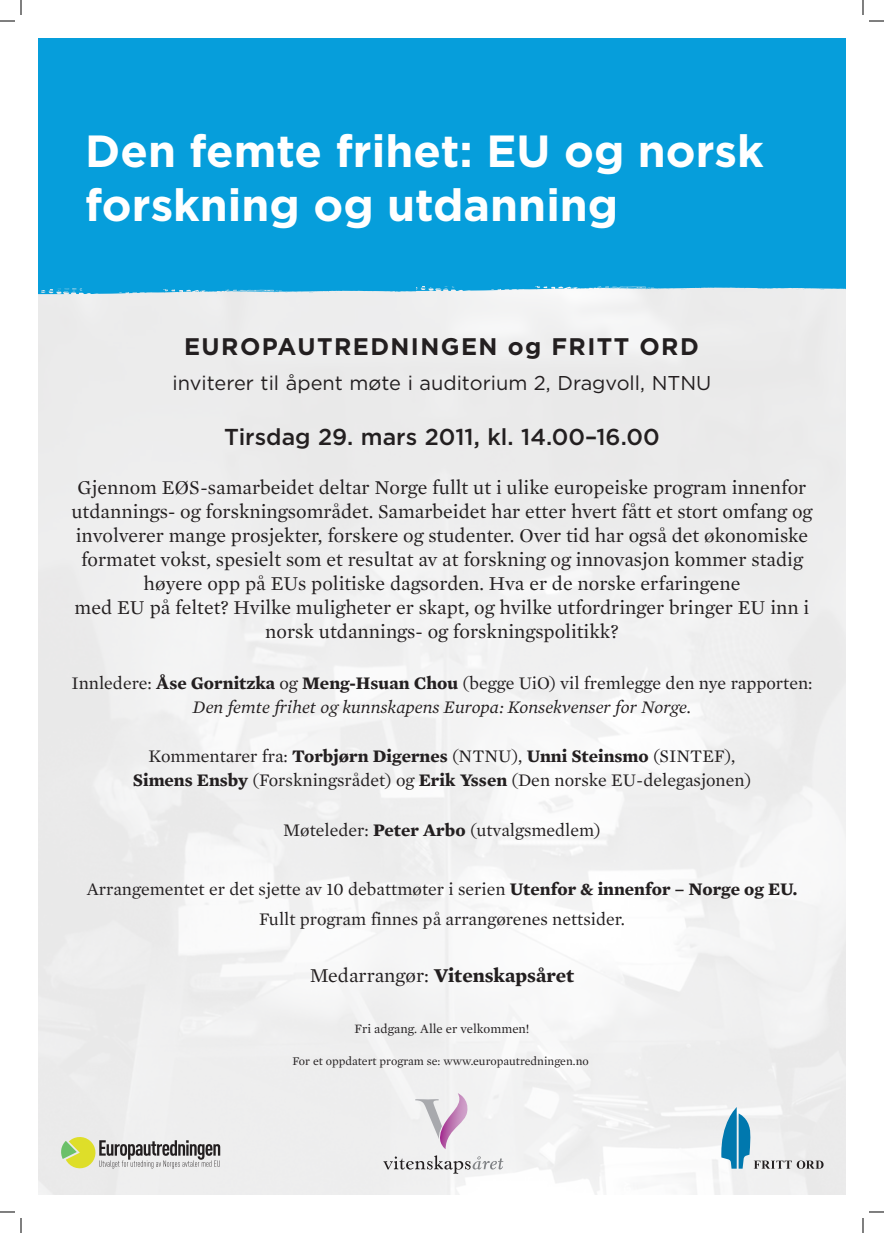
<style>
.page{position:relative;width:884px;height:1233px;background:#fff}
.page>*{position:absolute;margin:0;border:0;box-sizing:border-box;transform-origin:0 0}
.t1{font:700 45px/54px "Gotham";color:#fff}
.t2{font:700 24px "Gotham";letter-spacing:.06em;color:#231f20}
.t3{font:500 23px "Gotham";color:#231f20}
.t4{font:20px/24px "Mercury Text G1";color:#231f20;text-align:center}
.t5{font:20px "Gotham";color:#231f20}
.t6{font:700 20px "Mercury Text G1";color:#231f20}
.t7{font:18px/24px "Mercury Text G1";color:#231f20;text-align:center}
.t8{font:italic 18px/24px "Mercury Text G1";color:#231f20;text-align:center}
.t9{font:13px "Mercury Text G1";color:#231f20}
.t10{font:12px "Mercury Text G1";color:#231f20}
.s1{font-style:normal}
.s2{font-weight:700;font-style:normal}
.s3{font-weight:700}
.s4{font-weight:400}
</style>
<div class="page">
<img style="left:38px;top:286px;width:808px;height:909px">
<div style="left:38px;top:38px;width:808px;height:235px;background:#069edb"></div>
<svg style="left:38px;top:286px;width:378px;height:8px;background:#46b3df"></svg>
<div style="left:38px;top:261px;width:808px;height:25px;background:#069edb"></div>
<svg style="left:61px;top:1137px;width:159px;height:31px;background:#bcbea5"></svg>
<svg style="left:721px;top:1107px;width:102px;height:61px"></svg>
<svg style="left:383px;top:1155px;width:120px;height:18px"></svg>
<svg style="left:415px;top:1093px;width:53px;height:56px"></svg>
<svg style="left:0;top:1211px;width:15px;height:1px"></svg>
<svg style="left:869px;top:1211px;width:15px;height:1px"></svg>
<svg style="left:0;top:0;width:22px;height:22px"></svg>
<svg style="left:20px;top:1218px;width:2px;height:15px"></svg>
<svg style="left:862px;top:0;width:22px;height:22px"></svg>
<svg style="left:862px;top:1218px;width:2px;height:15px"></svg>
<h1 class="t1" style="left:85px;top:123px;width:680px">Den femte frihet: EU og norsk forskning og utdanning</h1>
<p class="t2" style="left:184px;top:332px;width:516px">EUROPAUTREDNINGEN og FRITT ORD</p>
<p class="t5" style="left:173px;top:372px;width:540px">inviterer til åpent møte i auditorium 2, Dragvoll, NTNU</p>
<p class="t3" style="left:224px;top:424px;width:437px">Tirsdag 29. mars 2011, kl. 14.00–16.00</p>
<p class="t4" style="left:71px;top:475px;width:743px">Gjennom EØS-samarbeidet deltar Norge fullt ut i ulike europeiske program innenfor utdannings- og forskningsområdet. Samarbeidet har etter hvert fått et stort omfang og involverer mange prosjekter, forskere og studenter. Over tid har også det økonomiske formatet vokst, spesielt som et resultat av at forskning og innovasjon kommer stadig høyere opp på EUs politiske dagsorden. Hva er de norske erfaringene<br>med EU på feltet? Hvilke muligheter er skapt, og hvilke utfordringer bringer EU inn i norsk utdannings- og forskningspolitikk?</p>
<p class="t8" style="left:71px;top:671px;width:743px"><span class="s1">Innledere:</span> <span class="s2">Åse Gornitzka</span> <span class="s1">og</span> <span class="s2">Meng-Hsuan Chou</span> <span class="s1">(begge UiO) vil fremlegge den nye rapporten:<br></span>Den femte frihet og kunnskapens Europa: Konsekvenser for Norge.</p>
<p class="t7" style="left:133px;top:744px;width:620px">Kommentarer fra: <span class="s3">Torbjørn Digernes</span> (NTNU), <span class="s3">Unni Steinsmo</span> (SINTEF),<br><span class="s3">Simens Ensby</span> (Forskningsrådet) og <span class="s3">Erik Yssen</span> (Den norske EU-delegasjonen)</p>
<p class="t7" style="left:283px;top:818px;width:319px">Møteleder: <span class="s3">Peter Arbo</span> (utvalgsmedlem)</p>
<p class="t7" style="left:87px;top:874px;width:712px;line-height:30px">Arrangementet er det sjette av 10 debattmøter i serien <span class="s3">Utenfor &amp; innenfor – Norge og EU.<br></span>Fullt program finnes på arrangørenes nettsider.</p>
<p class="t6" style="left:310px;top:962px;width:266px"><span class="s4">Medarrangør:</span> Vitenskapsåret</p>
<p class="t9" style="left:354px;top:1021px;width:177px">Fri adgang. Alle er velkommen!</p>
<p class="t10" style="left:292px;top:1054px;width:298px">For et oppdatert program se: www.europautredningen.no</p>
</div>
